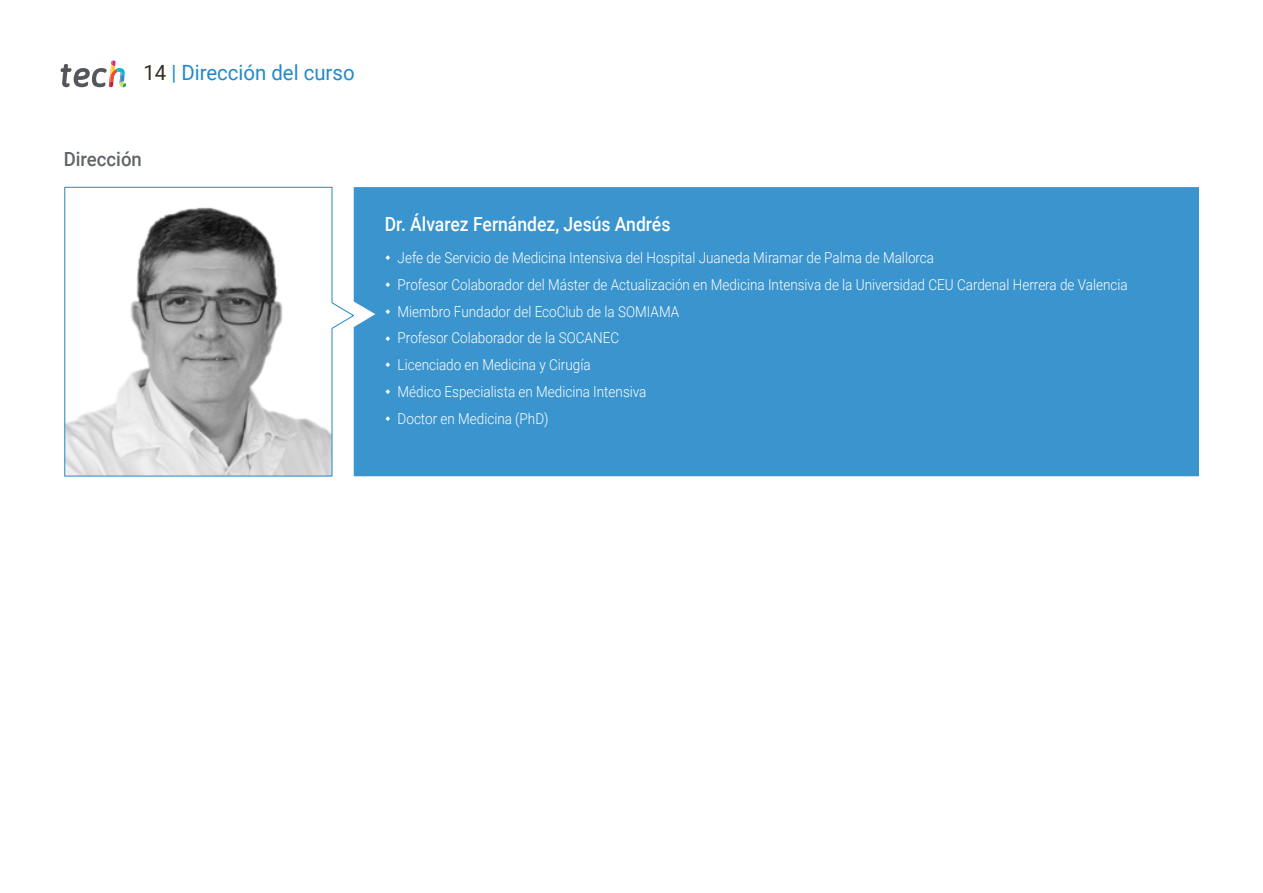
<style>
.page{position:relative;width:1263px;height:893px;background:#fff}
.page>*{position:absolute;margin:0;border:0;box-sizing:border-box;transform-origin:0 0}
.t1{font:21px "Roboto";color:#2488c9}
.t2{font:500 19.5px "Roboto";color:#fff;scale:.9 1}
.t3{font:500 19.5px "Roboto";color:#61646a;scale:.95 1}
.t4{font:300 15px/26.7px "Roboto";color:#fff;scale:.9 1}
.s1{color:#312e20}
</style>
<div class="page">
<div style="left:354px;top:187px;width:845px;height:289px;background:#3a94ce"></div>
<svg style="left:64px;top:187px;width:290px;height:289px"></svg>
<svg style="left:61px;top:61px;width:65px;height:27px"></svg>
<svg style="left:386px;top:255px;width:4px;height:5px"></svg>
<svg style="left:386px;top:282px;width:4px;height:5px"></svg>
<svg style="left:386px;top:309px;width:4px;height:5px"></svg>
<svg style="left:386px;top:336px;width:4px;height:5px"></svg>
<svg style="left:386px;top:362px;width:4px;height:5px"></svg>
<svg style="left:386px;top:389px;width:4px;height:5px"></svg>
<svg style="left:386px;top:416px;width:4px;height:5px"></svg>
<h1 class="t1" style="left:144px;top:57px;width:213px"><span class="s1">14</span> | Dirección del curso</h1>
<h2 class="t3" style="left:64px;top:145px;width:84px">Dirección</h2>
<h2 class="t2" style="left:385px;top:211px;width:319px">Dr. Álvarez Fernández, Jesús Andrés</h2>
<p class="t4" style="left:398px;top:244px;width:813px">Jefe de Servicio de Medicina Intensiva del Hospital Juaneda Miramar de Palma de Mallorca<br>Profesor Colaborador del Máster de Actualización en Medicina Intensiva de la Universidad CEU Cardenal Herrera de Valencia Miembro Fundador del EcoClub de la SOMIAMA<br>Profesor Colaborador de la SOCANEC<br>Licenciado en Medicina y Cirugía<br>Médico Especialista en Medicina Intensiva<br>Doctor en Medicina (PhD)</p>
</div>
